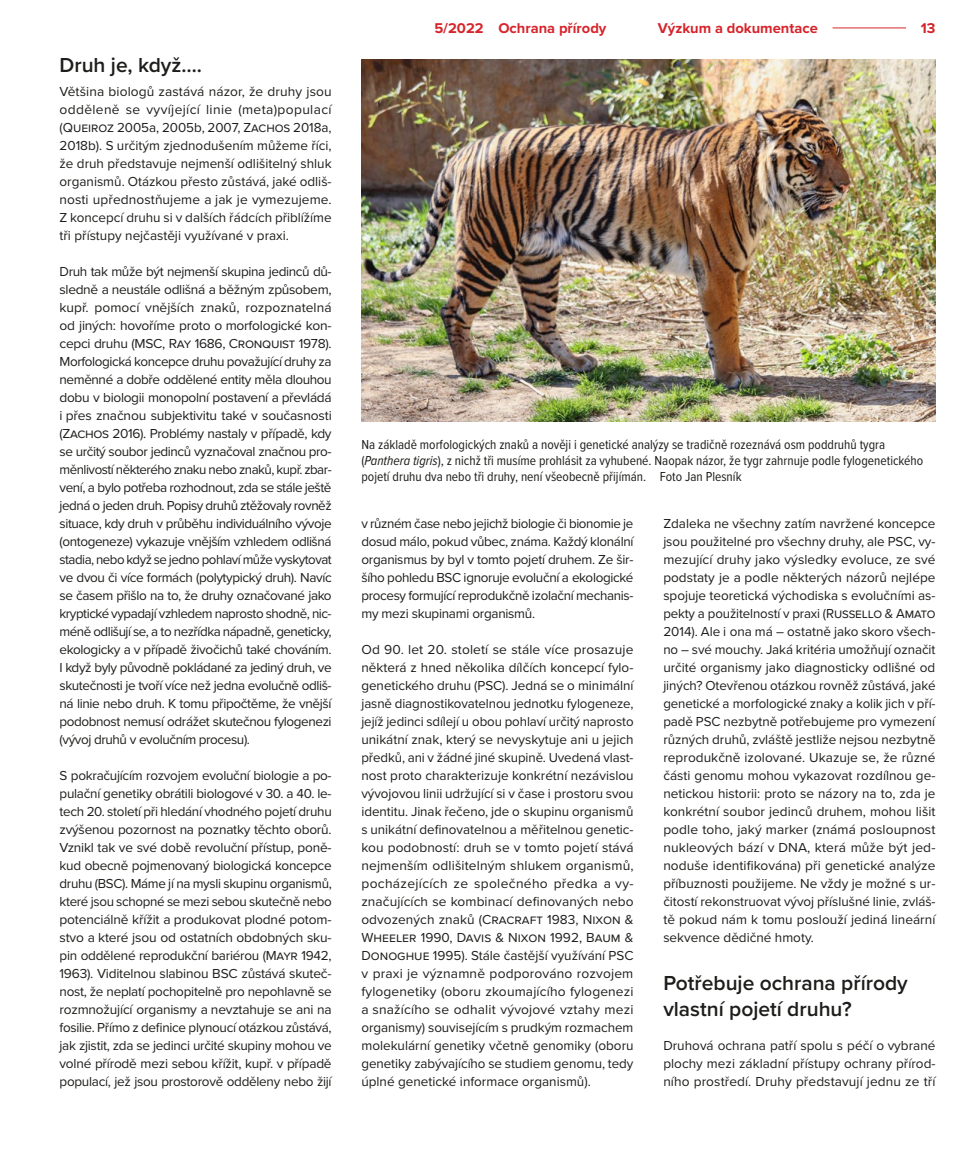
<style>
.page{position:relative;width:978px;height:1149px;background:#fff}
.page>*{position:absolute;margin:0;border:0;box-sizing:border-box;transform-origin:0 0}
.T_Mezititul{font:600 21px/25.2px "Proxima Nova";color:#1d1d1b}
.t1{font:700 14.7px "Proxima Nova";color:#d6242b}
.Text_01{font:13.5px/18px "Proxima Nova";letter-spacing:-.02em;color:#1d1d1b;text-align:justify}
.Text_01-2{font:13.5px/18px "Proxima Nova";color:#1d1d1b}
.T_popiska_obr{font:13.5px/16.2px "Proxima Nova Cond";color:#1d1d1b}
.s1{font-style:italic}
</style>
<div class="page">
<hr style="left:833px;top:28px;width:73px;height:1px;background:#d6242b">
<img style="left:362px;top:60px;width:573px;height:361px">
<p class="T_Mezititul" style="left:60px;top:51px;width:144px">Druh je, když….</p>
<p class="Text_01-2" style="left:60px;top:81px;width:274px">Většina biologů zastává názor, že druhy jsou odděleně se vyvíjející linie (meta)populací (Queiroz 2005a, 2005b, 2007, Zachos 2018a, 2018b). S určitým zjednodušením můžeme říci, že druh představuje nejmenší odlišitelný shluk organismů. Otázkou přesto zůstává, jaké odliš&shy;nosti upřednostňujeme a jak je vymezujeme.<br>Z koncepcí druhu si v dalších řádcích přiblížíme tři přístupy nejčastěji využívané v praxi.</p>
<p class="Text_01" style="left:60px;top:261px;width:274px;text-align:left">Druh tak může být nejmenší skupina jedinců dů&shy;sledně a neustále odlišná a běžným způsobem, kupř. pomocí vnějších znaků, rozpoznatelná od jiných: hovoříme proto o morfologické kon&shy;cepci druhu (MSC, Ray 1686, Cronquist 1978).<br>Morfologická koncepce druhu považující druhy za neměnné a dobře oddělené entity měla dlouhou dobu v biologii monopolní postavení a převládá i přes značnou subjektivitu také v současnosti (Zachos 2016). Problémy nastaly v případě, kdy se určitý soubor jedinců vyznačoval značnou pro&shy;měnlivostí některého znaku nebo znaků, kupř. zbar&shy;vení, a bylo potřeba rozhodnout, zda se stále ještě jedná o jeden druh. Popisy druhů ztěžovaly rovněž situace, kdy druh v průběhu individuálního vývoje (ontogeneze) vykazuje vnějším vzhledem odlišná stadia, nebo když se jedno pohlaví může vyskytovat ve dvou či více formách (polytypický druh). Navíc se časem přišlo na to, že druhy označované jako kryptické vypadají vzhledem naprosto shodně, nic&shy;méně odlišují se, a to nezřídka nápadně, geneticky, ekologicky a v případě živočichů také chováním.<br>I když byly původně pokládané za jediný druh, ve skutečnosti je tvoří více než jedna evolučně odliš&shy;ná linie nebo druh. K tomu připočtěme, že vnější podobnost nemusí odrážet skutečnou fylogenezi (vývoj druhů v evolučním procesu).</p>
<p class="Text_01" style="left:60px;top:765px;width:274px;text-align:left">S pokračujícím rozvojem evoluční biologie a po&shy;pulační genetiky obrátili biologové v 30. a 40. le&shy;tech 20. století při hledání vhodného pojetí druhu zvýšenou pozornost na poznatky těchto oborů.<br>Vznikl tak ve své době revoluční přístup, poně&shy;kud obecně pojmenovaný biologická koncepce druhu (BSC). Máme jí na mysli skupinu organismů, které jsou schopné se mezi sebou skutečně nebo potenciálně křížit a produkovat plodné potom&shy;stvo a které jsou od ostatních obdobných sku&shy;pin oddělené reprodukční bariérou (Mayr 1942, 1963). Viditelnou slabinou BSC zůstává skuteč&shy;nost, že neplatí pochopitelně pro nepohlavně se rozmnožující organismy a nevztahuje se ani na fosilie. Přímo z definice plynoucí otázkou zůstává, jak zjistit, zda se jedinci určité skupiny mohou ve volné přírodě mezi sebou křížit, kupř. v případě populací, jež jsou prostorově odděleny nebo žijí</p>
<p class="t1" style="left:434px;top:17px;width:174px">5/2022 Ochrana přírody</p>
<p class="t1" style="left:658px;top:17px;width:161px">Výzkum a dokumentace</p>
<p class="t1" style="left:921px;top:17px;width:16px">13</p>
<p class="T_popiska_obr" style="left:361px;top:435px;width:563px">Na základě morfologických znaků a nověji i genetické analýzy se tradičně rozeznává osm poddruhů tygra (<span class="s1">Panthera tigris</span>), z nichž tři musíme prohlásit za vyhubené. Naopak názor, že tygr zahrnuje podle fylogenetického pojetí druhu dva nebo tři druhy, není všeobecně přijímán. Foto Jan Plesník</p>
<p class="Text_01" style="left:361px;top:513px;width:274px">v různém čase nebo jejichž biologie či bionomie je dosud málo, pokud vůbec, známa. Každý klonální organismus by byl v tomto pojetí druhem. Ze šir&shy;šího pohledu BSC ignoruje evoluční a ekologické procesy formující reprodukčně izolační mechanis&shy;my mezi skupinami organismů.</p>
<p class="Text_01" style="left:361px;top:639px;width:274px">Od 90. let 20. století se stále více prosazuje některá z hned několika dílčích koncepcí fylo&shy;genetického druhu (PSC). Jedná se o minimální jasně diagnostikovatelnou jednotku fylogeneze, jejíž jedinci sdílejí u obou pohlaví určitý naprosto unikátní znak, který se nevyskytuje ani u jejich předků, ani v žádné jiné skupině. Uvedená vlast&shy;nost proto charakterizuje konkrétní nezávislou vývojovou linii udržující si v čase i prostoru svou identitu. Jinak řečeno, jde o skupinu organismů s unikátní definovatelnou a měřitelnou genetic&shy;kou podobností: druh se v tomto pojetí stává nejmenším odlišitelným shlukem organismů, pocházejících ze společného předka a vy&shy;značujících se kombinací definovaných nebo odvozených znaků (Cracraft 1983, Nixon &amp; Wheeler 1990, Davis &amp; Nixon 1992, Baum &amp; Donoghue 1995). Stále častější využívání PSC v praxi je významně podporováno rozvojem fylogenetiky (oboru zkoumajícího fylogenezi a snažícího se odhalit vývojové vztahy mezi organismy) souvisejícím s prudkým rozmachem molekulární genetiky včetně genomiky (oboru genetiky zabývajícího se studiem genomu, tedy úplné genetické informace organismů).</p>
<p class="Text_01" style="left:663px;top:513px;width:274px">Zdaleka ne všechny zatím navržené koncepce jsou použitelné pro všechny druhy, ale PSC, vy&shy;mezující druhy jako výsledky evoluce, ze své podstaty je a podle některých názorů nejlépe spojuje teoretická východiska s evolučními as&shy;pekty a použitelností v praxi (Russello &amp; Amato 2014). Ale i ona má – ostatně jako skoro všech&shy;no – své mouchy. Jaká kritéria umožňují označit určité organismy jako diagnosticky odlišné od jiných? Otevřenou otázkou rovněž zůstává, jaké genetické a morfologické znaky a kolik jich v pří&shy;padě PSC nezbytně potřebujeme pro vymezení různých druhů, zvláště jestliže nejsou nezbytně reprodukčně izolované. Ukazuje se, že různé části genomu mohou vykazovat rozdílnou ge&shy;netickou historii: proto se názory na to, zda je konkrétní soubor jedinců druhem, mohou lišit podle toho, jaký marker (známá posloupnost nukleových bází v DNA, která může být jed&shy;noduše identifikována) při genetické analýze příbuznosti použijeme. Ne vždy je možné s ur&shy;čitostí rekonstruovat vývoj příslušné linie, zvláš&shy;tě pokud nám k tomu poslouží jediná lineární sekvence dědičné hmoty.</p>
<p class="T_Mezititul" style="left:663px;top:969px;width:246px">Potřebuje ochrana přírody vlastní pojetí druhu?</p>
<p class="Text_01" style="left:663px;top:1035px;width:274px">Druhová ochrana patří spolu s péčí o vybrané plochy mezi základní přístupy ochrany přírod&shy;ního prostředí. Druhy představují jednu ze tří</p>
</div>
